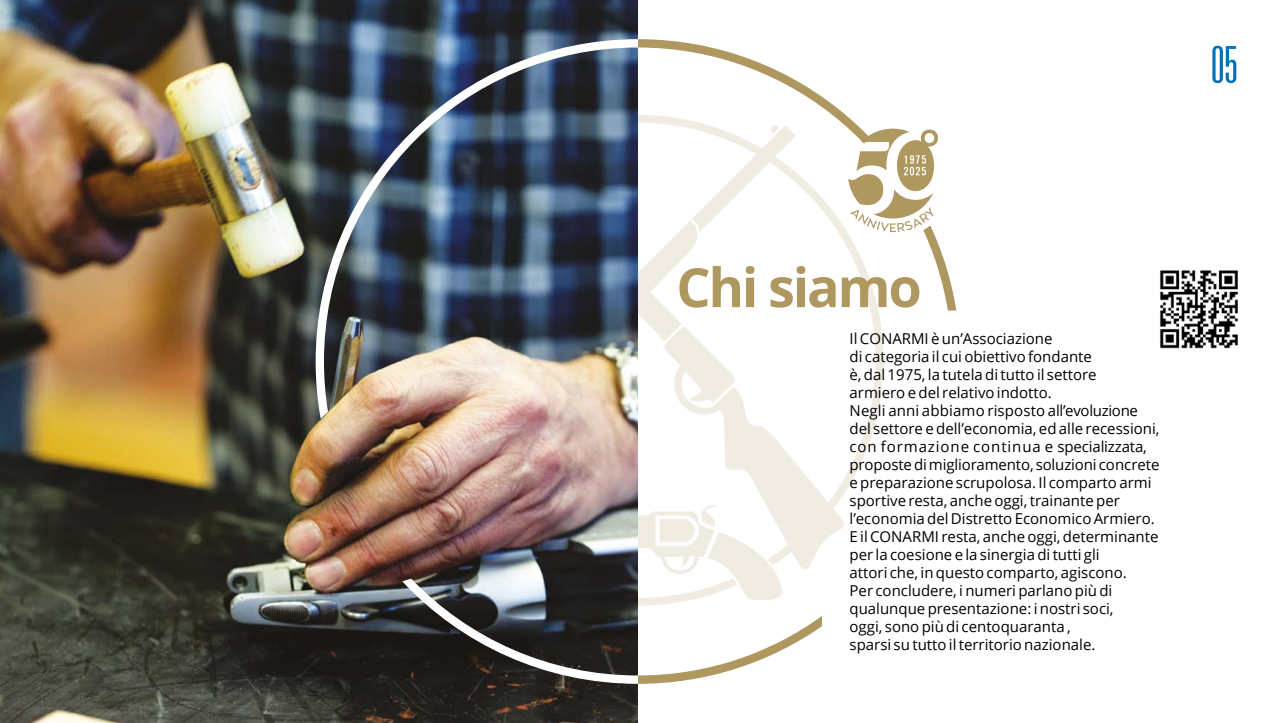
<style>
.page{position:relative;width:1276px;height:723px;background:#fff}
.page>*{position:absolute;margin:0;border:0;box-sizing:border-box;transform-origin:0 0}
.t1{font:700 54px "Open Sans";letter-spacing:-.04em;color:#af9760}
.t2{font:300 ultra-condensed 50.85px "Univers";color:#0071b6}
.t3{font:15px/18px "Open Sans";color:#000}
</style>
<div class="page">
<svg style="left:638px;top:39px;width:318px;height:645px"></svg>
<div style="left:325px;top:48px;width:625px;height:625px;background:#fff;border-radius:50%"></div>
<svg style="left:796px;top:123px;width:50px;height:446px"></svg>
<svg style="left:638px;top:123px;width:158px;height:436px"></svg>
<svg style="left:638px;top:502px;width:147px;height:102px"></svg>
<img style="left:0;top:0;width:638px;height:723px">
<img style="left:316px;top:39px;width:322px;height:645px">
<img style="left:1160px;top:270px;width:78px;height:79px">
<div style="left:848px;top:129px;width:102px;height:107px;background:#fff;border-radius:50%"></div>
<svg style="left:848px;top:129px;width:90px;height:103px"></svg>
<h2 class="t2" style="left:1210px;top:38px;width:29px">05</h2>
<h1 class="t1" style="left:676px;top:249px;width:247px">Chi siamo</h1>
<p class="t3" style="left:849px;top:329px;width:312px">Il CONARMI è un’Associazione<br>di categoria il cui obiettivo fondante<br>è, dal 1975, la tutela di tutto il settore<br>armiero e del relativo indotto.<br>Negli anni abbiamo risposto all’evoluzione del settore e dell’economia, ed alle recessioni, con formazione continua e specializzata, proposte di miglioramento, soluzioni concrete e preparazione scrupolosa. Il comparto armi sportive resta, anche oggi, trainante per l’economia del Distretto Economico Armiero.<br>E il CONARMI resta, anche oggi, determinante per la coesione e la sinergia di tutti gli<br>attori che, in questo comparto, agiscono.<br>Per concludere, i numeri parlano più di qualunque presentazione: i nostri soci,<br>oggi, sono più di centoquaranta ,<br>sparsi su tutto il territorio nazionale.</p>
</div>
